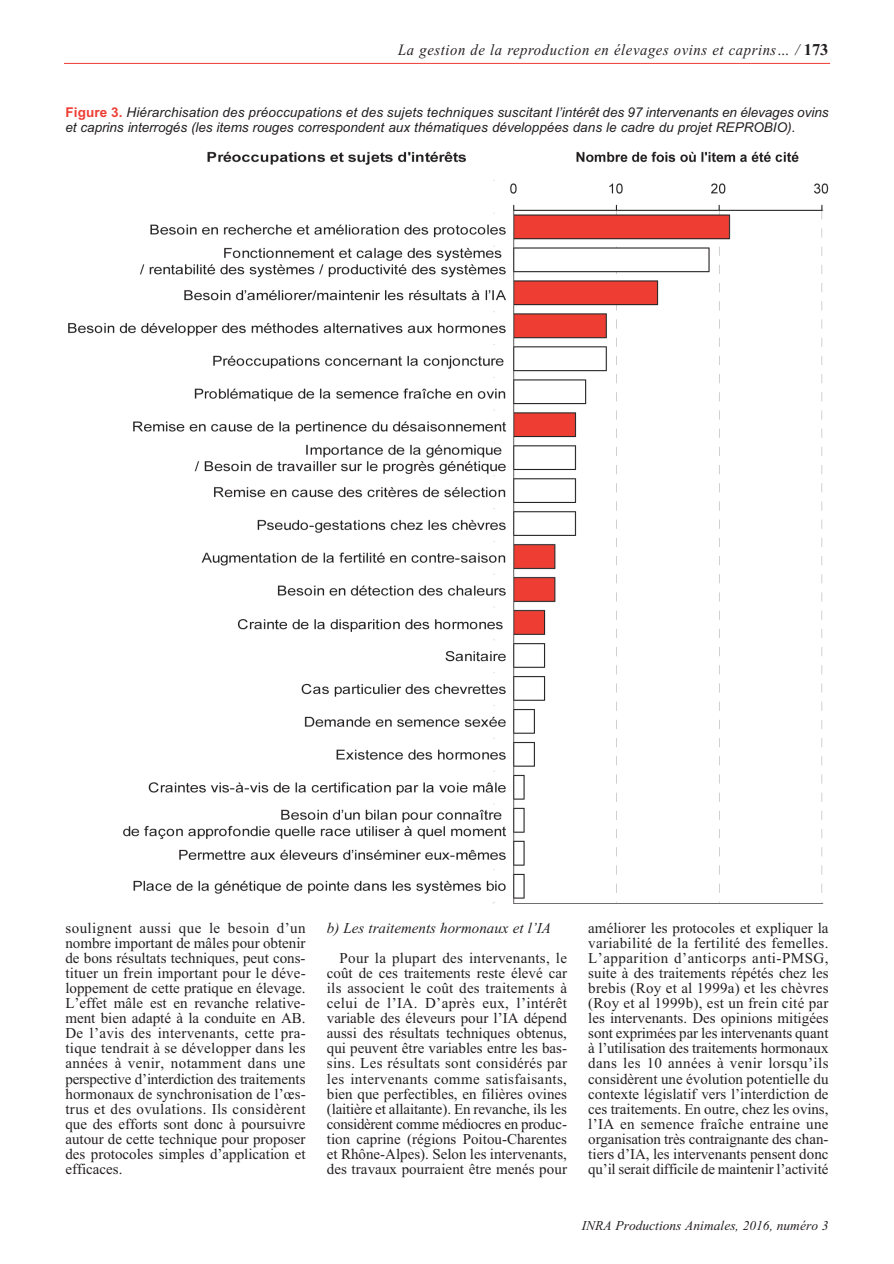
<style>
.page{position:relative;width:894px;height:1264px;background:#fff}
.page>*{position:absolute;margin:0;border:0;box-sizing:border-box;transform-origin:0 0}
.t1{font:italic 15.75px "Times New Roman";letter-spacing:.04em;color:#231f20;scale:.93 1}
.t2{font:15px/15.1px "Times New Roman";color:#231f20;text-align:justify}
.t3{font:italic 15px/30.2px "Times New Roman";color:#231f20}
.t4{font:italic 13.5px/15px "Arial";color:#231f20}
.t5{font:italic 13.5px "Times New Roman";color:#231f20}
.s1{font-weight:700;font-style:normal;font-size:16.5px}
.s2{font-weight:700;font-style:normal;color:#ee3e34}
.s3{font-style:normal}
</style>
<div class="page">
<hr style="left:64px;top:63px;width:765px;height:1px;background:#ee3e34">
<img style="left:68px;top:151px;width:759px;height:752px">
<p class="t1" style="left:398px;top:41px;width:464px">La gestion de la reproduction en élevages ovins et caprins… / <span class="s1">173</span></p>
<p class="t4" style="left:65px;top:105px;width:764px"><span class="s2">Figure 3.</span> Hiérarchisation des préoccupations et des sujets techniques suscitant l’intérêt des 97 intervenants en élevages ovins et caprins interrogés (les items rouges correspondent aux thématiques développées dans le cadre du projet REPROBIO).</p>
<p class="t2" style="left:65px;top:919px;width:242px">soulignent aussi que le besoin d’un nombre important de mâles pour obtenir de bons résultats techniques, peut cons&shy;tituer un frein important pour le déve&shy;loppement de cette pratique en élevage.<br>L’effet mâle est en revanche relative&shy;ment bien adapté à la conduite en AB.<br>De l’avis des intervenants, cette pra&shy;tique tendrait à se développer dans les années à venir, notamment dans une perspective d’interdiction des traitements hormonaux de synchronisation de l’œs&shy;trus et des ovulations. Ils considèrent que des efforts sont donc à poursuivre autour de cette technique pour proposer des protocoles simples d’application et efficaces.</p>
<p class="t3" style="left:339px;top:912px;width:229px;text-indent:-13px">b) Les traitements hormonaux et l’IA<br><span class="s3">Pour la plupart des intervenants, le</span></p>
<p class="t2" style="left:327px;top:964px;width:241px">coût de ces traitements reste élevé car ils associent le coût des traitements à celui de l’IA. D’après eux, l’intérêt variable des éleveurs pour l’IA dépend aussi des résultats techniques obtenus, qui peuvent être variables entre les bas&shy;sins. Les résultats sont considérés par les intervenants comme satisfaisants, bien que perfectibles, en filières ovines (laitière et allaitante). En revanche, ils les considèrent comme médiocres en produc&shy;tion caprine (régions Poitou-Charentes et Rhône-Alpes). Selon les intervenants, des travaux pourraient être menés pour</p>
<p class="t2" style="left:588px;top:919px;width:241px">améliorer les protocoles et expliquer la variabilité de la fertilité des femelles.<br>L’apparition d’anticorps anti-PMSG, suite à des traitements répétés chez les brebis (Roy et al 1999a) et les chèvres (Roy et al 1999b), est un frein cité par les intervenants. Des opinions mitigées sont exprimées par les intervenants quant à l’utilisation des traitements hormonaux dans les 10 années à venir lorsqu’ils considèrent une évolution potentielle du contexte législatif vers l’interdiction de ces traitements. En outre, chez les ovins, l’IA en semence fraîche entraine une organisation très contraignante des chan&shy;tiers d’IA, les intervenants pensent donc qu’il serait difficile de maintenir l’activité</p>
<p class="t5" style="left:581px;top:1217px;width:248px">INRA Productions Animales, 2016, numéro 3</p>
</div>
